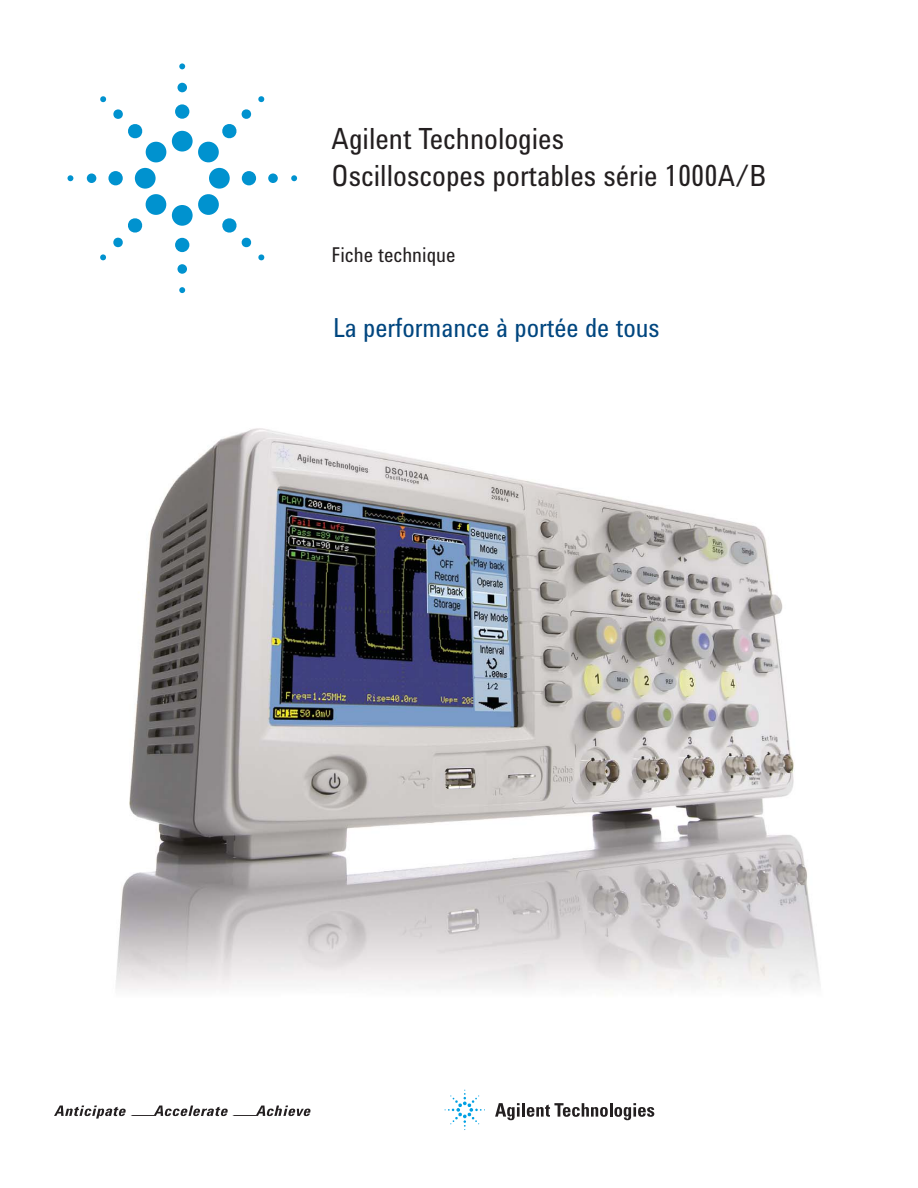
<style>
.page{position:relative;width:918px;height:1188px;background:#fff}
.page>*{position:absolute;margin:0;border:0;box-sizing:border-box;transform-origin:0 0}
.t1{font:30px/37.5px "Agilent Condensed CFF";color:#231f20;scale:.95 1}
.t2{font:27px "Agilent Condensed CFF";color:#00467f;scale:.95 1}
.t3{font:21px "Agilent Condensed CFF";color:#231f20;scale:.95 1}
</style>
<div class="page">
<div style="left:172px;top:131px;width:21px;height:21px;background:#0092cf;border-radius:50%"></div>
<div style="left:175px;top:104px;width:14px;height:15px;background:#0092cf;border-radius:50%"></div>
<div style="left:177px;top:83px;width:10px;height:9px;background:#0092cf;border-radius:50%"></div>
<svg style="left:179px;top:63px;width:6px;height:6px"></svg>
<div style="left:209px;top:168px;width:21px;height:21px;background:#0092cf;border-radius:50%"></div>
<div style="left:242px;top:171px;width:14px;height:14px;background:#0092cf;border-radius:50%"></div>
<div style="left:268px;top:173px;width:10px;height:10px;background:#0092cf;border-radius:50%"></div>
<svg style="left:291px;top:175px;width:6px;height:6px"></svg>
<div style="left:172px;top:205px;width:21px;height:21px;background:#0092cf;border-radius:50%"></div>
<div style="left:175px;top:238px;width:14px;height:14px;background:#0092cf;border-radius:50%"></div>
<div style="left:177px;top:264px;width:10px;height:10px;background:#0092cf;border-radius:50%"></div>
<svg style="left:179px;top:287px;width:6px;height:6px"></svg>
<div style="left:135px;top:168px;width:21px;height:21px;background:#0092cf;border-radius:50%"></div>
<div style="left:108px;top:171px;width:15px;height:14px;background:#0092cf;border-radius:50%"></div>
<div style="left:87px;top:173px;width:9px;height:10px;background:#0092cf;border-radius:50%"></div>
<svg style="left:68px;top:175px;width:5px;height:6px"></svg>
<svg style="left:198px;top:109px;width:54px;height:54px"></svg>
<svg style="left:258px;top:96px;width:7px;height:6px"></svg>
<svg style="left:198px;top:194px;width:54px;height:54px"></svg>
<svg style="left:258px;top:254px;width:7px;height:7px"></svg>
<svg style="left:113px;top:194px;width:54px;height:54px"></svg>
<svg style="left:100px;top:254px;width:6px;height:7px"></svg>
<svg style="left:113px;top:109px;width:54px;height:54px"></svg>
<svg style="left:100px;top:96px;width:6px;height:6px"></svg>
<img style="left:116px;top:428px;width:704px;height:562px">
<svg style="left:54px;top:1106px;width:256px;height:13px"></svg>
<svg style="left:495px;top:1103px;width:25px;height:17px"></svg>
<hr style="left:522px;top:1103px;width:3px;height:14px;background:#231f20">
<svg style="left:527px;top:1103px;width:127px;height:17px"></svg>
<svg style="left:445px;top:1090px;width:40px;height:40px"></svg>
<p class="t1" style="left:332px;top:123px;width:459px">Agilent Technologies<br>Oscilloscopes portables série 1000A/B</p>
<p class="t3" style="left:332px;top:247px;width:132px">Fiche technique</p>
<p class="t2" style="left:333px;top:317px;width:345px">La performance à portée de tous</p>
</div>
